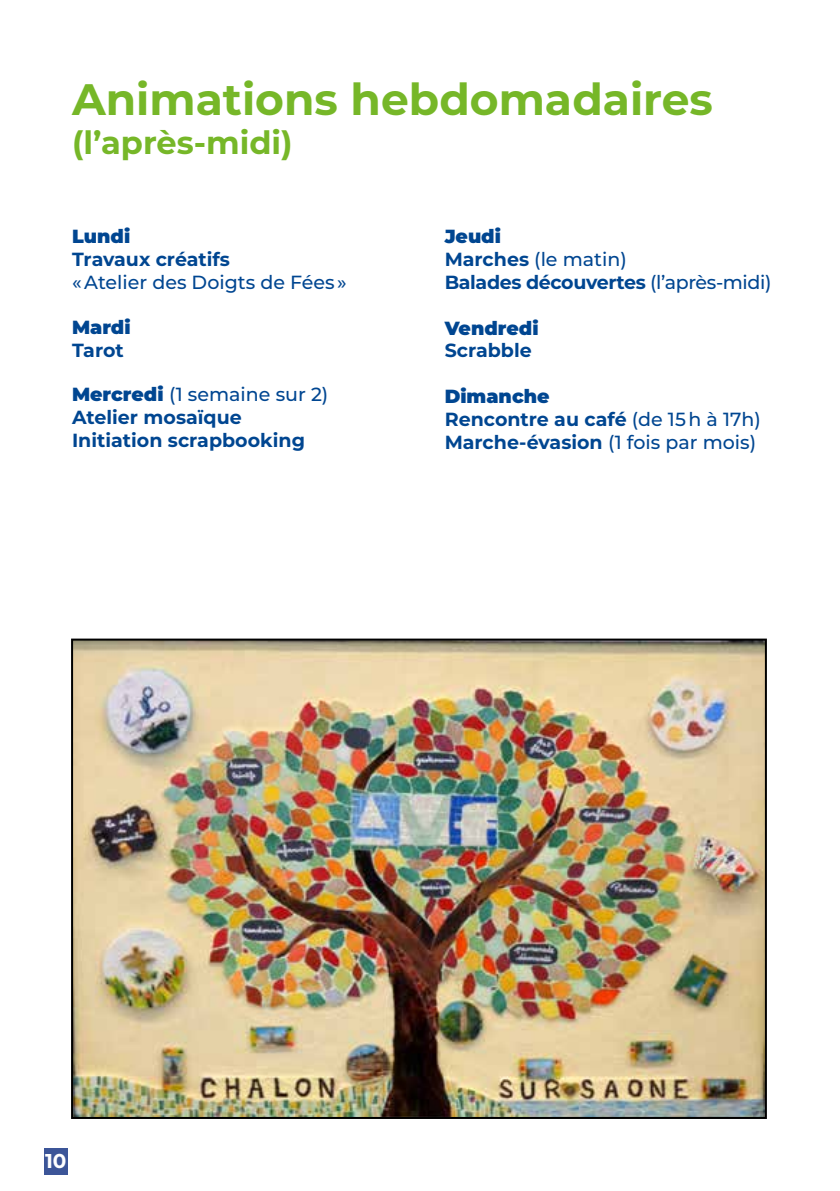
<style>
.page{position:relative;width:840px;height:1191px;background:#fff}
.page>*{position:absolute;margin:0;border:0;box-sizing:border-box;transform-origin:0 0}
.t1{font:700 44px "Montserrat";color:#76b728}
.t2{font:700 32px "Montserrat";color:#76b728}
.t3{font:700 20px "Montserrat";color:#fff}
.t4{font:700 19px/22.8px "Montserrat";color:#004691}
.t5{font:700 19px/22.8px "Montserrat";letter-spacing:-.02em;color:#004691}
.t6{font:500 19px "Montserrat";color:#004691}
.t7{font:900 19px "Montserrat";color:#004691}
.s1{font-weight:900}
.s2{font-weight:500}
</style>
<div class="page">
<div style="left:44px;top:1148px;width:23px;height:27px;background:#3c5598"></div>
<img style="left:74px;top:641px;width:689px;height:475px">
<div style="left:71px;top:638px;width:695px;height:481px;border:2px solid #000"></div>
<h1 class="t1" style="left:72px;top:67px;width:642px">Animations hebdomadaires</h1>
<h2 class="t2" style="left:72px;top:119px;width:222px">(l’après-midi)</h2>
<p class="t7" style="left:72px;top:222px;width:60px">Lundi</p>
<p class="t4" style="left:72px;top:247px;width:159px">Travaux créatifs</p>
<p class="t6" style="left:72px;top:269px;width:276px">« Atelier des Doigts de Fées »</p>
<p class="t7" style="left:72px;top:313px;width:60px">Mardi</p>
<p class="t4" style="left:72px;top:337px;width:53px">Tarot</p>
<p class="t4" style="left:72px;top:382px;width:258px"><span class="s1">Mercredi</span> <span class="s2">(1 semaine sur 2)<br></span>Atelier mosaïque<br>Initiation scrapbooking</p>
<p class="t5" style="left:444px;top:224px;width:328px"><span class="s1">Jeudi<br></span>Marches <span class="s2">(le matin)<br></span>Balades découvertes <span class="s2">(l’après-midi)</span></p>
<p class="t7" style="left:444px;top:313px;width:95px">Vendredi</p>
<p class="t4" style="left:444px;top:338px;width:89px">Scrabble</p>
<p class="t4" style="left:444px;top:384px;width:317px"><span class="s1">Dimanche<br></span>Rencontre au café <span class="s2">(de 15 h à 17h)<br></span>Marche-évasion <span class="s2">(1 fois par mois)</span></p>
<p class="t3" style="left:45px;top:1146px;width:23px">10</p>
</div>
